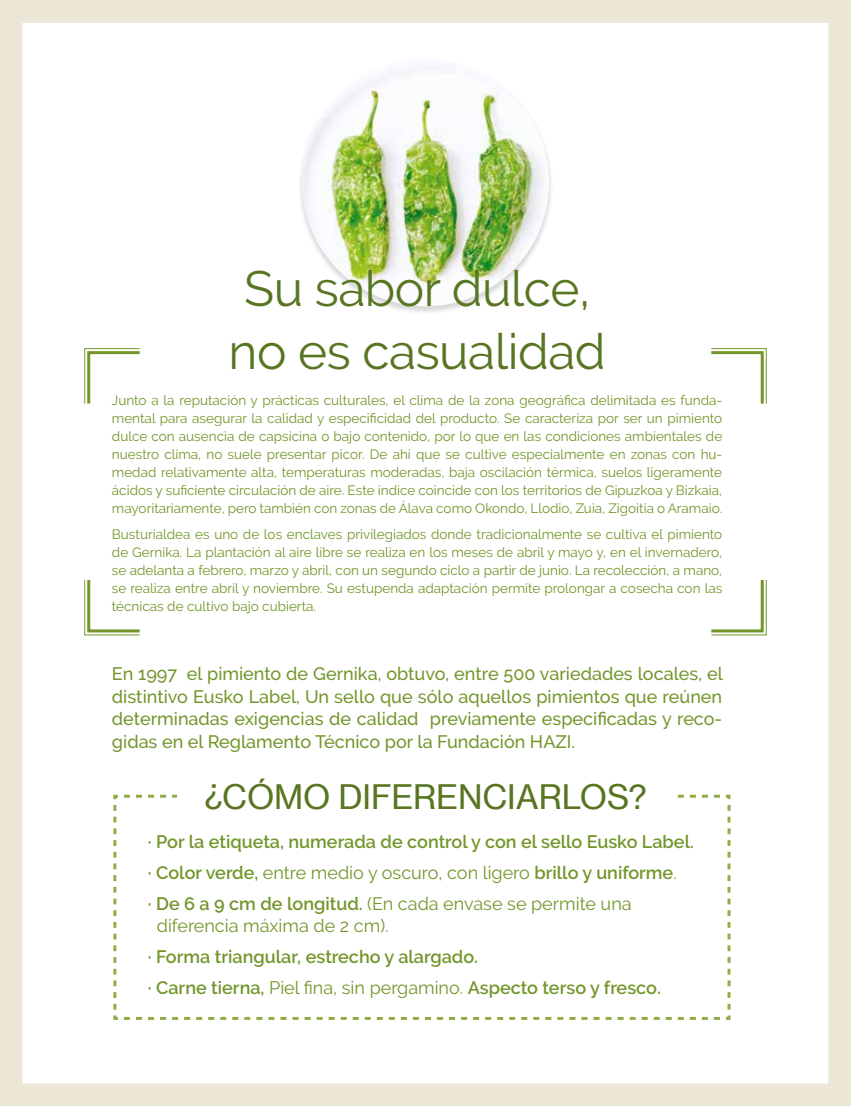
<style>
.page{position:relative;width:851px;height:1106px;background:#fff}
.page>*{position:absolute;margin:0;border:0;box-sizing:border-box;transform-origin:0 0}
.t1{font:49.5px/62.6px "Raleway";letter-spacing:-.01em;color:#587521;text-align:center}
.t2{font:33px "N Haas Grotesk TX Pro 55 Rg";letter-spacing:-.005em;color:#587521}
.t3{font:600 18px/31px "Raleway";color:#72962a}
.t4{font:500 18px/22.5px "Raleway";color:#72962a;text-align:justify}
.t5{font:18px "Raleway";color:#72962a}
.t6{font:13.5px/18px "Raleway";color:#72962a;text-align:justify}
.s1{font-weight:400}
</style>
<div class="page">
<div style="left:0;top:0;width:850px;height:1106px;border:22px solid #ebe6d6"></div>
<img style="left:0;top:0;width:1px;height:466px">
<div style="left:297px;top:59px;width:256px;height:256px;background:#000;opacity:.16"></div>
<img style="left:302px;top:59px;width:247px;height:247px;border-radius:124px">
<svg style="left:84px;top:580px;width:56px;height:56px"></svg>
<svg style="left:84px;top:348px;width:56px;height:56px"></svg>
<svg style="left:711px;top:348px;width:56px;height:56px"></svg>
<svg style="left:711px;top:580px;width:56px;height:56px"></svg>
<svg style="left:113px;top:794px;width:618px;height:226px"></svg>
<div style="left:176px;top:779px;width:498px;height:33px;background:#fff"></div>
<h1 class="t1" style="left:228px;top:257px;width:378px">Su sabor dulce, no es casualidad</h1>
<p class="t6" style="left:112px;top:391px;width:611px">Junto a la reputación y prácticas culturales, el clima de la zona geográfica delimitada es funda&shy;mental para asegurar la calidad y especificidad del producto. Se caracteriza por ser un pimiento dulce con ausencia de capsicina o bajo contenido, por lo que en las condiciones ambientales de nuestro clima, no suele presentar picor. De ahí que se cultive especialmente en zonas con hu&shy;medad relativamente alta, temperaturas moderadas, baja oscilación térmica, suelos ligeramente ácidos y suficiente circulación de aire. Este índice coincide con los territorios de Gipuzkoa y Bizkaia, mayoritariamente, pero también con zonas de Álava como Okondo, Llodio, Zuia, Zigoitia o Aramaio.</p>
<p class="t6" style="left:112px;top:525px;width:611px">Busturialdea es uno de los enclaves privilegiados donde tradicionalmente se cultiva el pimiento de Gernika. La plantación al aire libre se realiza en los meses de abril y mayo y, en el invernadero, se adelanta a febrero, marzo y abril, con un segundo ciclo a partir de junio. La recolección, a mano, se realiza entre abril y noviembre. Su estupenda adaptación permite prolongar a cosecha con las técnicas de cultivo bajo cubierta.</p>
<p class="t4" style="left:112px;top:662px;width:612px">En 1997 el pimiento de Gernika, obtuvo, entre 500 variedades locales, el distintivo Eusko Label, Un sello que sólo aquellos pimientos que reúnen determinadas exigencias de calidad previamente especificadas y reco&shy;gidas en el Reglamento Técnico por la Fundación HAZI.</p>
<h2 class="t2" style="left:204px;top:777px;width:444px">¿CÓMO DIFERENCIARLOS?</h2>
<h3 class="t3" style="left:148px;top:826px;width:547px">∙ Por la etiqueta, numerada de control y con el sello Eusko Label. ∙ Color verde, <span class="s1">entre medio y oscuro, con ligero</span> brillo y uniforme<span class="s1">.<br></span>∙ De 6 a 9 cm de longitud. <span class="s1">(En cada envase se permite una</span></h3>
<h3 class="t5" style="left:157px;top:915px;width:233px">diferencia máxima de 2 cm).</h3>
<h3 class="t3" style="left:148px;top:941px;width:514px">∙ Forma triangular, estrecho y alargado.<br>∙ Carne tierna, <span class="s1">Piel fina, sin pergamino.</span> Aspecto terso y fresco.</h3>
</div>
